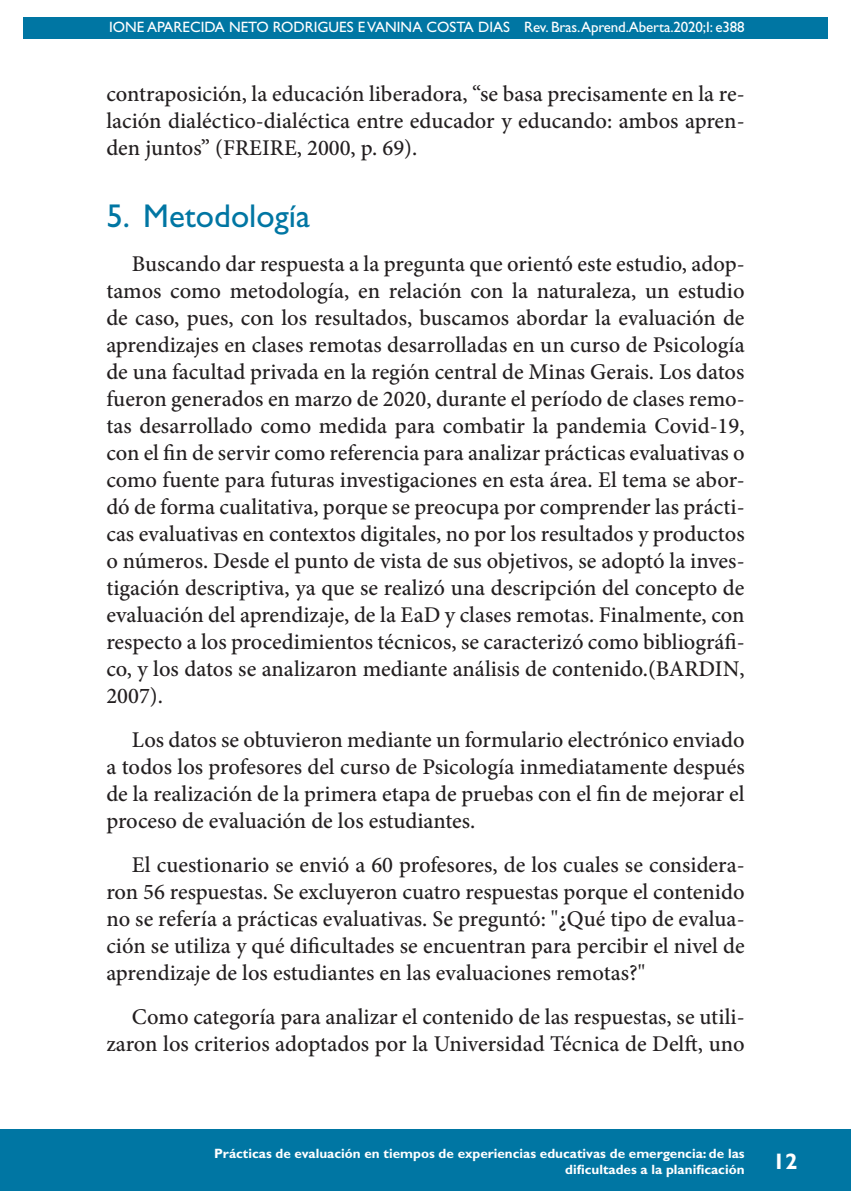
<style>
.page{position:relative;width:851px;height:1191px;background:#fff}
.page>*{position:absolute;margin:0;border:0;box-sizing:border-box;transform-origin:0 0}
.t1{font:33px "Gill Sans Std";color:#0076a3}
.Texto_corrido{font:500 22.5px/27px "Minion Pro";color:#231f20;text-align:justify}
.t2{font:700 22.5px "Gill Sans Std";color:#fff}
.t3{font:15px "Gill Sans Std";color:#fff}
.t4{font:700 13.5px/16.2px "Gill Sans Std";color:#fff;text-align:right}
</style>
<div class="page">
<hr style="left:104px;top:0;width:1px;height:467px;background:#0076a3">
<div style="left:23px;top:17px;width:804px;height:21px;background:#0076a3"></div>
<div style="left:0;top:1129px;width:850px;height:62px;background:#0076a3"></div>
<p class="t3" style="left:109px;top:18px;width:637px">IONE APARECIDA NETO RODRIGUES E VANINA COSTA DIAS Rev. Bras.Aprend.Aberta.2020;I: e388</p>
<p class="Texto_corrido" style="left:106px;top:81px;width:639px">contraposición, la educación liberadora, “se basa precisamente en la re&shy;lación dialéctico-dialéctica entre educador y educando: ambos apren&shy;den juntos” (FREIRE, 2000, p. 69).</p>
<p class="t1" style="left:106px;top:197px;width:205px">5. Metodología</p>
<p class="Texto_corrido" style="left:106px;top:250px;width:639px;text-indent:26px">Buscando dar respuesta a la pregunta que orientó este estudio, adop&shy;tamos como metodología, en relación con la naturaleza, un estudio de caso, pues, con los resultados, buscamos abordar la evaluación de aprendizajes en clases remotas desarrolladas en un curso de Psicología de una facultad privada en la región central de Minas Gerais. Los datos fueron generados en marzo de 2020, durante el período de clases remo&shy;tas desarrollado como medida para combatir la pandemia Covid-19, con el fin de servir como referencia para analizar prácticas evaluativas o como fuente para futuras investigaciones en esta área. El tema se abor&shy;dó de forma cualitativa, porque se preocupa por comprender las prácti&shy;cas evaluativas en contextos digitales, no por los resultados y productos o números. Desde el punto de vista de sus objetivos, se adoptó la inves&shy;tigación descriptiva, ya que se realizó una descripción del concepto de evaluación del aprendizaje, de la EaD y clases remotas. Finalmente, con respecto a los procedimientos técnicos, se caracterizó como bibliográfi&shy;co, y los datos se analizaron mediante análisis de contenido.(BARDIN, 2007).</p>
<p class="Texto_corrido" style="left:106px;top:726px;width:639px;text-indent:26px">Los datos se obtuvieron mediante un formulario electrónico enviado a todos los profesores del curso de Psicología inmediatamente después de la realización de la primera etapa de pruebas con el fin de mejorar el proceso de evaluación de los estudiantes.</p>
<p class="Texto_corrido" style="left:106px;top:851px;width:639px;text-indent:26px">El cuestionario se envió a 60 profesores, de los cuales se considera&shy;ron 56 respuestas. Se excluyeron cuatro respuestas porque el contenido no se refería a prácticas evaluativas. Se preguntó: "¿Qué tipo de evalua&shy;ción se utiliza y qué dificultades se encuentran para percibir el nivel de aprendizaje de los estudiantes en las evaluaciones remotas?"</p>
<p class="Texto_corrido" style="left:106px;top:1003px;width:639px;text-align:right">Como categoría para analizar el contenido de las respuestas, se utili&shy;zaron los criterios adoptados por la Universidad Técnica de Delft, uno</p>
<p class="t4" style="left:214px;top:1145px;width:532px">Prácticas de evaluación en tiempos de experiencias educativas de emergencia: de las dificultades a la planificación</p>
<p class="t2" style="left:772px;top:1148px;width:26px">12</p>
</div>
